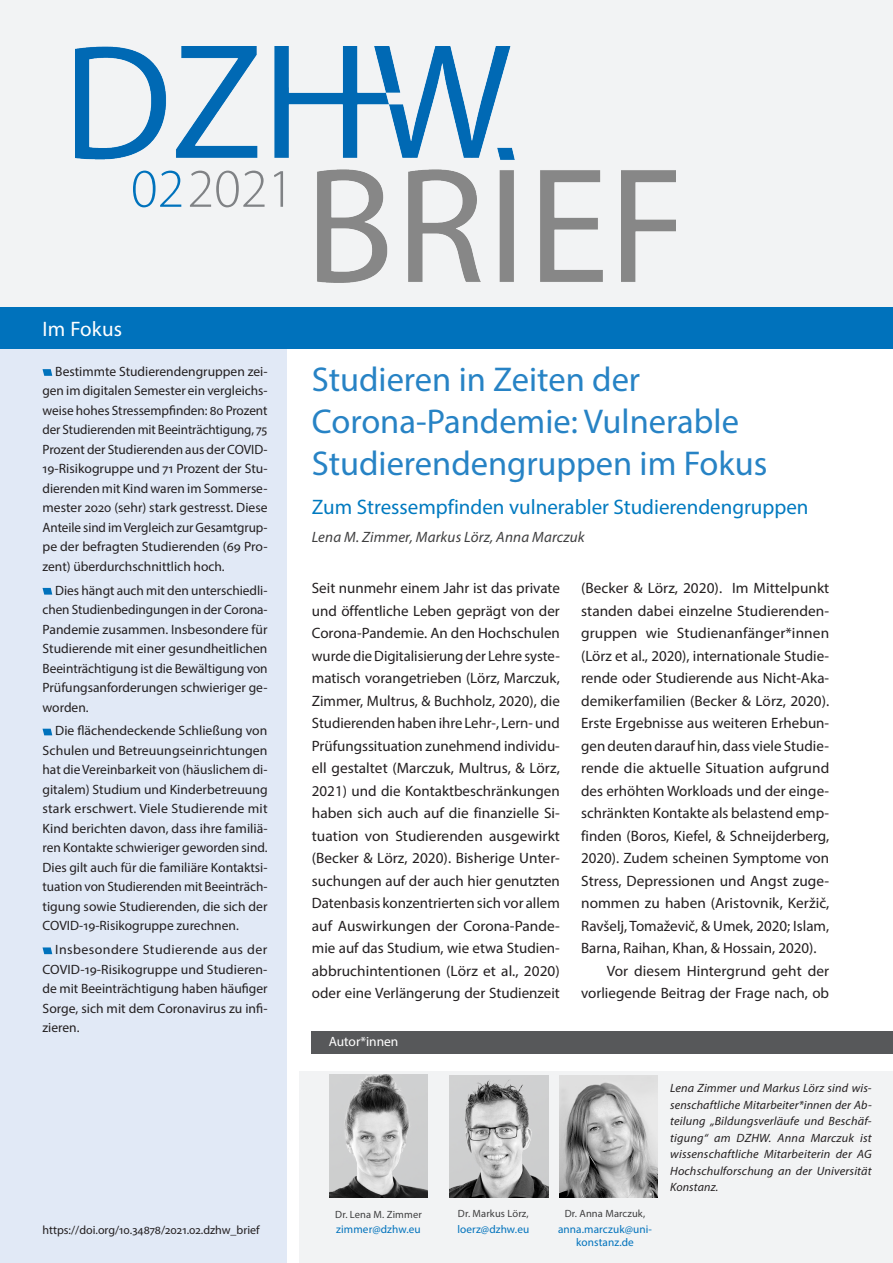
<style>
.page{position:relative;width:893px;height:1263px;background:#fff}
.page>*{position:absolute;margin:0;border:0;box-sizing:border-box;transform-origin:0 0}
.Ausgabe-Nr{font:300 54.75px "Myriad Pro";color:#808285}
._01_Überschrift_1{font:34.5px/42px "Myriad Pro";color:#2783c5}
.Subhead_titelseite{font:21px "Myriad Pro";color:#007ac0}
._02b_Ü_Infokasten_we{font:21px "Myriad Pro";letter-spacing:.01em;color:#fff}
._03_Fliesstext{font:15px/22.5px "Myriad Pro";color:#231f20;text-align:justify}
._04_Fliesstext_2__Ab{font:15px/22.5px "Myriad Pro";color:#231f20;text-align:right}
.Autorenname_Titelsei{font:italic 15px "Myriad Pro";letter-spacing:.01em;color:#3e3e3f}
.Aufzählung_Kasten{font:13.5px/19.5px "Myriad Pro";color:#231f20;text-align:justify}
._03_Ü_Impressum{font:13.5px "Myriad Pro";color:#fff}
.Fliesstext_Autorenan{font:italic 12px/16.5px "Myriad Pro";letter-spacing:.015em;color:#231f20;text-align:justify}
.Aufzählung_Kasten-2{font:12px "Myriad Pro";color:#231f20}
.Link_Autoren{font:11.25px/13.5px "Myriad Pro";letter-spacing:.01em;color:#0072bc;text-align:center}
.Autorenname_Titelsei-2{font:10.5px "Myriad Pro";letter-spacing:.01em;color:#3e3e3f}
.s1{color:#0072bc}
</style>
<div class="page">
<div style="left:0;top:338px;width:286px;height:925px;background:#e1e9f6"></div>
<div style="left:299px;top:1071px;width:594px;height:192px;background:#f2f3f4"></div>
<div style="left:312px;top:1031px;width:581px;height:22px;background:#57585a"></div>
<div style="left:0;top:0;width:893px;height:316px;background:#f2f3f4"></div>
<div style="left:0;top:307px;width:893px;height:42px;background:#0072bc"></div>
<img style="left:76px;top:47px;width:600px;height:235px">
<img style="left:329px;top:1075px;width:99px;height:122px">
<img style="left:450px;top:1075px;width:98px;height:123px">
<img style="left:559px;top:1075px;width:98px;height:122px">
<svg style="left:43px;top:369px;width:9px;height:7px"></svg>
<svg style="left:43px;top:588px;width:9px;height:7px"></svg>
<svg style="left:43px;top:729px;width:9px;height:6px"></svg>
<svg style="left:43px;top:947px;width:9px;height:7px"></svg>
<p class="Ausgabe-Nr" style="left:131px;top:156px;width:165px"><span class="s1">02</span>2021</p>
<h1 class="_02b_Ü_Infokasten_we" style="left:43px;top:316px;width:81px">Im Fokus</h1>
<p class="Aufzählung_Kasten" style="left:43px;top:361px;width:227px;text-indent:13px">Bestimmte Studierendengruppen zei&shy;gen im digitalen Semester ein vergleichs&shy;weise hohes Stressempfinden: 80 Prozent der Studierenden mit Beeinträchtigung, 75<br>Prozent der Studierenden aus der COVID-19-Risikogruppe und 71 Prozent der Stu&shy;dierenden mit Kind waren im Sommerse&shy;mester 2020 (sehr) stark gestresst. Diese Anteile sind im Vergleich zur Gesamtgrup&shy;pe der befragten Studierenden (69 Pro&shy;zent) überdurchschnittlich hoch.</p>
<p class="Aufzählung_Kasten" style="left:43px;top:580px;width:227px;text-indent:13px">Dies hängt auch mit den unterschiedli&shy;chen Studienbedingungen in der Corona-Pandemie zusammen. Insbesondere für Studierende mit einer gesundheitlichen Beeinträchtigung ist die Bewältigung von Prüfungsanforderungen schwieriger ge&shy;worden.</p>
<p class="Aufzählung_Kasten" style="left:43px;top:721px;width:227px;text-indent:13px">Die flächendeckende Schließung von Schulen und Betreuungseinrichtungen hat die Vereinbarkeit von (häuslichem di&shy;gitalem) Studium und Kinderbetreuung stark erschwert. Viele Studierende mit Kind berichten davon, dass ihre familiä&shy;ren Kontakte schwieriger geworden sind.<br>Dies gilt auch für die familiäre Kontaktsi&shy;tuation von Studierenden mit Beeinträch&shy;tigung sowie Studierenden, die sich der COVID-19-Risikogruppe zurechnen.</p>
<p class="Aufzählung_Kasten" style="left:43px;top:940px;width:227px;text-indent:13px">Insbesondere Studierende aus der COVID-19-Risikogruppe und Studieren&shy;de mit Beeinträchtigung haben häufiger Sorge, sich mit dem Coronavirus zu infi&shy;zieren.</p>
<p class="Aufzählung_Kasten-2" style="left:43px;top:1223px;width:219px">https://doi.org/10.34878/2021.02.dzhw_brief</p>
<h1 class="_01_Überschrift_1" style="left:312px;top:358px;width:457px">Studieren in Zeiten der<br>Corona-Pandemie: Vulnerable<br>Studierendengruppen im Fokus</h1>
<h2 class="Subhead_titelseite" style="left:312px;top:494px;width:498px">Zum Stressempfinden vulnerabler Studierendengruppen</h2>
<p class="Autorenname_Titelsei" style="left:312px;top:528px;width:274px">Lena M. Zimmer, Markus Lörz, Anna Marczuk</p>
<p class="_03_Fliesstext" style="left:312px;top:577px;width:250px">Seit nunmehr einem Jahr ist das private und öffentliche Leben geprägt von der Corona-Pandemie. An den Hochschulen wurde die Digitalisierung der Lehre syste&shy;matisch vorangetrieben (Lörz, Marczuk, Zimmer, Multrus, &amp; Buchholz, 2020), die Studierenden haben ihre Lehr-, Lern- und Prüfungssituation zunehmend individu&shy;ell gestaltet (Marczuk, Multrus, &amp; Lörz, 2021) und die Kontaktbeschränkungen haben sich auch auf die finanzielle Si&shy;tuation von Studierenden ausgewirkt (Becker &amp; Lörz, 2020). Bisherige Unter&shy;suchungen auf der auch hier genutzten Datenbasis konzentrierten sich vor allem auf Auswirkungen der Corona-Pande&shy;mie auf das Studium, wie etwa Studien&shy;abbruchintentionen (Lörz et al., 2020) oder eine Verlängerung der Studienzeit</p>
<p class="_03_Fliesstext" style="left:581px;top:577px;width:250px">(Becker &amp; Lörz, 2020). Im Mittelpunkt standen dabei einzelne Studierenden&shy;gruppen wie Studienanfänger*innen (Lörz et al., 2020), internationale Studie&shy;rende oder Studierende aus Nicht-Aka&shy;demikerfamilien (Becker &amp; Lörz, 2020).<br>Erste Ergebnisse aus weiteren Erhebun&shy;gen deuten darauf hin, dass viele Studie&shy;rende die aktuelle Situation aufgrund des erhöhten Workloads und der einge&shy;schränkten Kontakte als belastend emp&shy;finden (Boros, Kiefel, &amp; Schneijderberg, 2020). Zudem scheinen Symptome von Stress, Depressionen und Angst zuge&shy;nommen zu haben (Aristovnik, Keržič, Ravšelj, Tomaževič, &amp; Umek, 2020; Islam, Barna, Raihan, Khan, &amp; Hossain, 2020).</p>
<p class="_04_Fliesstext_2__Ab" style="left:581px;top:959px;width:250px">Vor diesem Hintergrund geht der vorliegende Beitrag der Frage nach, ob</p>
<p class="_03_Ü_Impressum" style="left:329px;top:1033px;width:71px">Autor*innen</p>
<p class="Autorenname_Titelsei-2" style="left:335px;top:1208px;width:88px">Dr. Lena M. Zimmer</p>
<p class="Link_Autoren" style="left:336px;top:1223px;width:86px">zimmer@dzhw.eu</p>
<p class="Autorenname_Titelsei-2" style="left:458px;top:1207px;width:72px">Dr. Markus Lörz,</p>
<p class="Link_Autoren" style="left:457px;top:1222px;width:73px">loerz@dzhw.eu</p>
<p class="Autorenname_Titelsei-2" style="left:565px;top:1207px;width:82px">Dr. Anna Marczuk,</p>
<p class="Link_Autoren" style="left:558px;top:1222px;width:95px">anna.marczuk@uni&shy;konstanz.de</p>
<p class="Fliesstext_Autorenan" style="left:670px;top:1080px;width:203px">Lena Zimmer und Markus Lörz sind wis&shy;senschaftliche Mitarbeiter*innen der Ab&shy;teilung „Bildungsverläufe und Beschäf&shy;tigung“ am DZHW. Anna Marczuk ist wissenschaftliche Mitarbeiterin der AG Hochschulforschung an der Universität Konstanz.</p>
</div>
